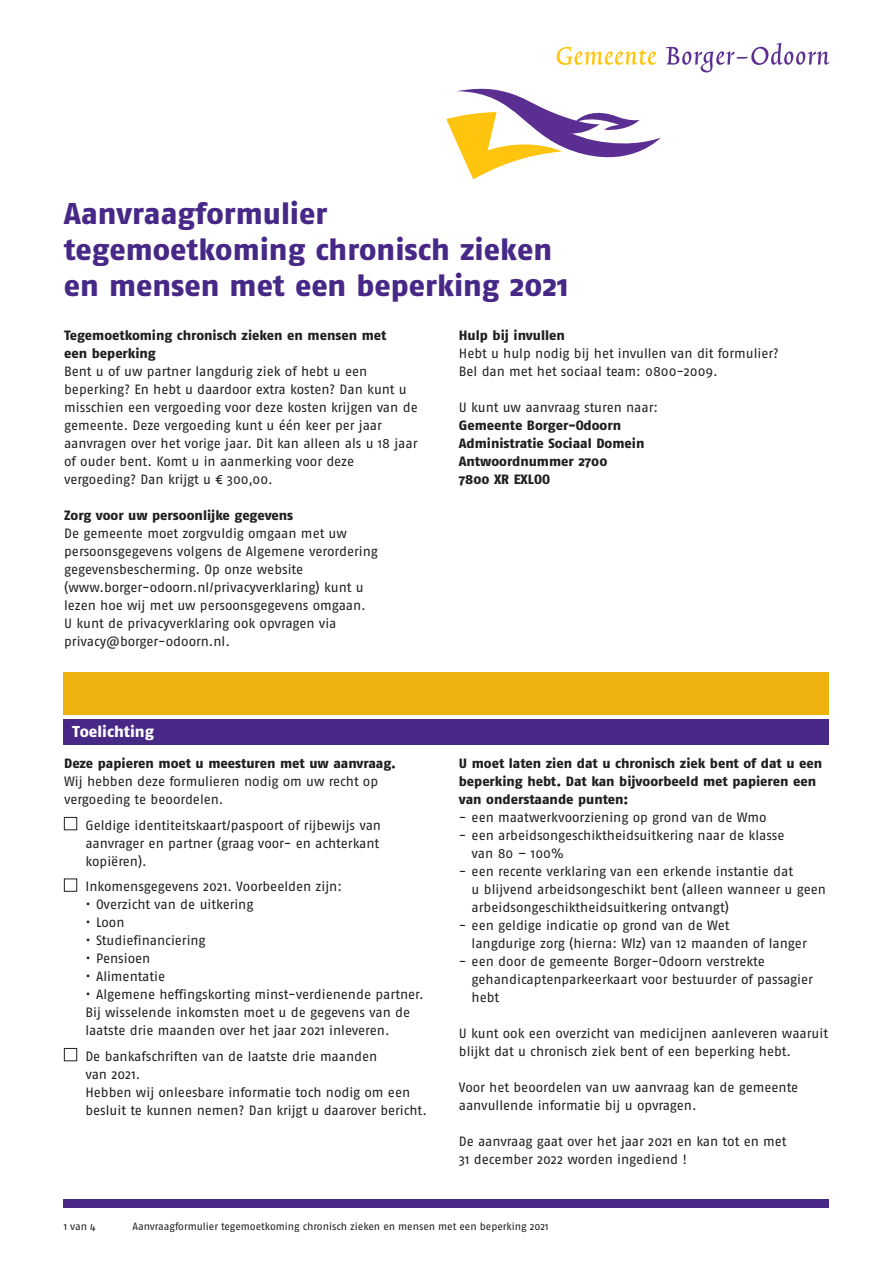
<style>
.page{position:relative;width:893px;height:1263px;background:#fff}
.page>*{position:absolute;margin:0;border:0;box-sizing:border-box;transform-origin:0 0}
.t1{font:800 30px/36px "Fago Pro";color:#472887}
.t2{font:800 15.75px "Fago Pro";color:#fff}
.t3{font:13.5px/18px "Fago Pro";letter-spacing:-.005em;color:#231f20}
.t4{font:800 13.5px/18px "Fago Pro";color:#231f20}
.t5{font:10.5px "Fago Pro";letter-spacing:-.005em;color:#231f20}
</style>
<div class="page">
<div style="left:64px;top:1199px;width:765px;height:9px;background:#472887"></div>
<div style="left:64px;top:719px;width:765px;height:26px;background:#472887"></div>
<div style="left:64px;top:672px;width:765px;height:42px;background:#efb310"></div>
<div style="left:64px;top:817px;width:13px;height:13px;border:1px solid #231f20"></div>
<div style="left:64px;top:879px;width:13px;height:12px;border:1px solid #231f20"></div>
<div style="left:64px;top:1048px;width:13px;height:13px;border:1px solid #231f20"></div>
<svg style="left:446px;top:88px;width:215px;height:91px"></svg>
<svg style="left:557px;top:46px;width:99px;height:19px"></svg>
<svg style="left:666px;top:43px;width:164px;height:29px"></svg>
<h1 class="t1" style="left:64px;top:195px;width:506px">Aanvraagformulier tegemoetkoming chronisch zieken en mensen met een beperking 2021</h1>
<p class="t4" style="left:64px;top:326px;width:324px">Tegemoetkoming chronisch zieken en mensen met een beperking</p>
<p class="t3" style="left:64px;top:362px;width:355px">Bent u of uw partner langdurig ziek of hebt u een beperking? En hebt u daardoor extra kosten? Dan kunt u misschien een vergoeding voor deze kosten krijgen van de gemeente. Deze vergoeding kunt u één keer per jaar aanvragen over het vorige jaar. Dit kan alleen als u 18 jaar of ouder bent. Komt u in aanmerking voor deze vergoeding? Dan krijgt u € 300,00.</p>
<p class="t4" style="left:64px;top:506px;width:231px">Zorg voor uw persoonlijke gegevens</p>
<p class="t3" style="left:64px;top:524px;width:315px">De gemeente moet zorgvuldig omgaan met uw persoonsgegevens volgens de Algemene verordering gegevensbescherming. Op onze website (www.borger-odoorn.nl/privacyverklaring) kunt u lezen hoe wij met uw persoonsgegevens omgaan.<br>U kunt de privacyverklaring ook opvragen via privacy@borger-odoorn.nl.</p>
<p class="t2" style="left:72px;top:722px;width:83px">Toelichting</p>
<p class="t4" style="left:64px;top:755px;width:333px">Deze papieren moet u meesturen met uw aanvraag.</p>
<p class="t3" style="left:64px;top:773px;width:316px">Wij hebben deze formulieren nodig om uw recht op vergoeding te beoordelen.</p>
<p class="t3" style="left:85px;top:816px;width:297px">Geldige identiteitskaart/paspoort of rijbewijs van aanvrager en partner (graag voor- en achterkant kopiëren).</p>
<p class="t3" style="left:85px;top:878px;width:258px">Inkomensgegevens 2021. Voorbeelden zijn:</p>
<p class="t3" style="left:85px;top:896px;width:169px">• Overzicht van de uitkering</p>
<p class="t3" style="left:85px;top:914px;width:41px">• Loon</p>
<p class="t3" style="left:85px;top:932px;width:122px">• Studiefinanciering</p>
<p class="t3" style="left:85px;top:950px;width:67px">• Pensioen</p>
<p class="t3" style="left:85px;top:968px;width:81px">• Alimentatie</p>
<p class="t3" style="left:85px;top:986px;width:340px">• Algemene heffingskorting minst-verdienende partner.<br>Bij wisselende inkomsten moet u de gegevens van de laatste drie maanden over het jaar 2021 inleveren.</p>
<p class="t3" style="left:85px;top:1047px;width:343px">De bankafschriften van de laatste drie maanden<br>van 2021.<br>Hebben wij onleesbare informatie toch nodig om een besluit te kunnen nemen? Dan krijgt u daarover bericht.</p>
<p class="t4" style="left:459px;top:326px;width:108px">Hulp bij invullen</p>
<p class="t3" style="left:459px;top:344px;width:321px">Hebt u hulp nodig bij het invullen van dit formulier?<br>Bel dan met het sociaal team: 0800-2009.</p>
<p class="t3" style="left:459px;top:398px;width:201px">U kunt uw aanvraag sturen naar:</p>
<p class="t4" style="left:459px;top:416px;width:187px">Gemeente Borger-Odoorn<br>Administratie Sociaal Domein<br>Antwoordnummer 2700<br>7800 XR EXLOO</p>
<p class="t4" style="left:459px;top:755px;width:365px">U moet laten zien dat u chronisch ziek bent of dat u een beperking hebt. Dat kan bijvoorbeeld met papieren een van onderstaande punten:</p>
<p class="t3" style="left:459px;top:809px;width:309px">- een maatwerkvoorziening op grond van de Wmo</p>
<p class="t3" style="left:472px;top:827px;width:314px;text-indent:-13px">- een arbeidsongeschiktheidsuitkering naar de klasse van 80 – 100%</p>
<p class="t3" style="left:472px;top:863px;width:356px;text-indent:-13px">- een recente verklaring van een erkende instantie dat<br>u blijvend arbeidsongeschikt bent (alleen wanneer u geen arbeidsongeschiktheidsuitkering ontvangt)</p>
<p class="t3" style="left:472px;top:917px;width:337px;text-indent:-13px">- een geldige indicatie op grond van de Wet<br>langdurige zorg (hierna: Wlz) van 12 maanden of langer</p>
<p class="t3" style="left:472px;top:953px;width:343px;text-indent:-13px">- een door de gemeente Borger-Odoorn verstrekte gehandicaptenparkeerkaart voor bestuurder of passagier hebt</p>
<p class="t3" style="left:459px;top:1025px;width:371px">U kunt ook een overzicht van medicijnen aanleveren waaruit blijkt dat u chronisch ziek bent of een beperking hebt.</p>
<p class="t3" style="left:459px;top:1079px;width:341px">Voor het beoordelen van uw aanvraag kan de gemeente aanvullende informatie bij u opvragen.</p>
<p class="t3" style="left:459px;top:1133px;width:329px">De aanvraag gaat over het jaar 2021 en kan tot en met<br>31 december 2022 worden ingediend !</p>
<p class="t5" style="left:64px;top:1220px;width:33px">1 van 4</p>
<p class="t5" style="left:133px;top:1220px;width:418px">Aanvraagformulier tegemoetkoming chronisch zieken en mensen met een beperking 2021</p>
</div>
